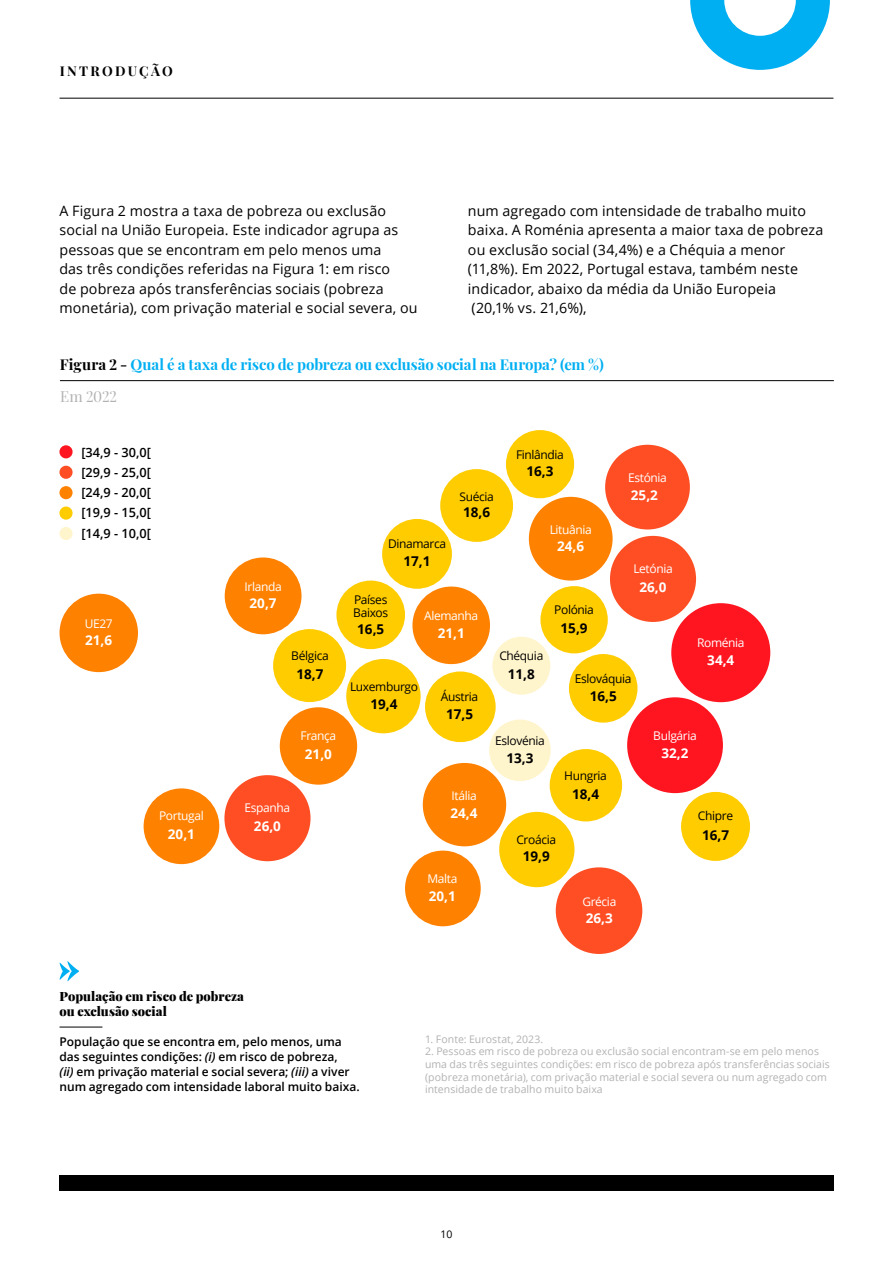
<style>
.page{position:relative;width:893px;height:1263px;background:#fff}
.page>*{position:absolute;margin:0;border:0;box-sizing:border-box;transform-origin:0 0}
.Figuras_e_Tabelas_Título{font:700 15px "Playfair Display";letter-spacing:-.005em;color:#00aff2}
.Figuras_Subtitulo_ou_Detalhamento{font:15px "Playfair Display";letter-spacing:-.01em;color:#b3b2b2}
.Textão_corrido{font:14.25px/19.5px "Open Sans";letter-spacing:.01em;color:#000}
.Gráfico_Tabela_Número__Preto{font:700 13.5px "Open Sans";color:#fff}
.Gráfico_Tabela_Número__Preto-2{font:700 13.5px "Open Sans";color:#000}
.Cabeçalho{font:700 13.5px "Playfair Display";letter-spacing:.17em;color:#000}
.t1{font:600 12.75px "Open Sans";color:#000}
.Box_Explicação_Texto{font:900 12.75px/15px "Playfair Display";color:#000}
.Box_Explicação_Texto-2{font:600 12px/15px "Open Sans";color:#000}
.t2{font:12px/13.5px "Open Sans";letter-spacing:-.03em;color:#000}
.t3{font:12px "Open Sans";letter-spacing:-.03em;color:#fff}
.Fonte{font:10.5px/12.6px "Open Sans";letter-spacing:.005em;color:#b3b2b2}
.t4{font:10.5px "Open Sans";color:#000}
.s1{color:#000}
.s2{font-style:italic}
</style>
<div class="page">
<div style="left:671px;top:603px;width:99px;height:99px;background:#ff151f;border-radius:50px"></div>
<div style="left:627px;top:697px;width:96px;height:96px;background:#ff151f;border-radius:48px"></div>
<div style="left:556px;top:867px;width:86px;height:87px;background:#ff4e23;border-radius:43px"></div>
<div style="left:610px;top:536px;width:86px;height:86px;background:#ff4e23;border-radius:43px"></div>
<div style="left:224px;top:775px;width:86px;height:86px;background:#ff4e23;border-radius:43px"></div>
<div style="left:605px;top:445px;width:85px;height:84px;background:#ff4e23;border-radius:42px"></div>
<div style="left:529px;top:497px;width:84px;height:84px;background:#ff8100;border-radius:42px"></div>
<div style="left:423px;top:763px;width:83px;height:83px;background:#ff8100;border-radius:42px"></div>
<div style="left:60px;top:594px;width:78px;height:78px;background:#ff8100;border-radius:39px"></div>
<div style="left:412px;top:586px;width:78px;height:78px;background:#ff8100;border-radius:39px"></div>
<div style="left:280px;top:707px;width:77px;height:78px;background:#ff8100;border-radius:39px"></div>
<div style="left:225px;top:557px;width:76px;height:77px;background:#ff8100;border-radius:38px"></div>
<div style="left:405px;top:851px;width:76px;height:75px;background:#ff8100;border-radius:38px"></div>
<div style="left:144px;top:788px;width:75px;height:76px;background:#ff8100;border-radius:38px"></div>
<div style="left:499px;top:812px;width:75px;height:75px;background:#fc0;border-radius:38px"></div>
<div style="left:346px;top:659px;width:75px;height:74px;background:#fc0;border-radius:37px"></div>
<div style="left:273px;top:629px;width:73px;height:73px;background:#fc0;border-radius:36px"></div>
<div style="left:440px;top:469px;width:73px;height:73px;background:#fc0;border-radius:36px"></div>
<div style="left:550px;top:749px;width:72px;height:72px;background:#fc0;border-radius:36px"></div>
<div style="left:425px;top:671px;width:71px;height:71px;background:#fc0;border-radius:35px"></div>
<div style="left:382px;top:519px;width:70px;height:70px;background:#fc0;border-radius:35px"></div>
<div style="left:681px;top:792px;width:69px;height:69px;background:#fc0;border-radius:34px"></div>
<div style="left:336px;top:581px;width:69px;height:68px;background:#fc0;border-radius:34px"></div>
<div style="left:569px;top:654px;width:68px;height:69px;background:#fc0;border-radius:34px"></div>
<div style="left:506px;top:430px;width:68px;height:68px;background:#fc0;border-radius:34px"></div>
<div style="left:540px;top:586px;width:68px;height:67px;background:#fc0;border-radius:34px"></div>
<div style="left:489px;top:719px;width:62px;height:62px;background:#fff5cc;border-radius:31px"></div>
<div style="left:492px;top:637px;width:58px;height:58px;background:#fff5cc;border-radius:29px"></div>
<hr style="left:60px;top:98px;width:773px;height:1px;background:#000">
<svg style="left:690px;top:0;width:140px;height:70px"></svg>
<div style="left:59px;top:1175px;width:774px;height:16px;background:#000"></div>
<hr style="left:60px;top:380px;width:774px;height:1px;background:#000">
<hr style="left:60px;top:1027px;width:42px;height:1px;background:#000">
<svg style="left:60px;top:961px;width:19px;height:20px"></svg>
<div style="left:59px;top:486px;width:14px;height:13px;background:#ff8100;border-radius:50%"></div>
<div style="left:59px;top:506px;width:14px;height:14px;background:#fc0;border-radius:50%"></div>
<div style="left:59px;top:466px;width:14px;height:13px;background:#ff4e23;border-radius:50%"></div>
<div style="left:59px;top:445px;width:14px;height:13px;background:#ff151f;border-radius:50%"></div>
<div style="left:59px;top:527px;width:14px;height:13px;background:#fff5cc;border-radius:50%"></div>
<p class="Cabeçalho" style="left:60px;top:61px;width:115px">INTRODUÇÃO</p>
<p class="Textão_corrido" style="left:60px;top:200px;width:360px">A Figura 2 mostra a taxa de pobreza ou exclusão social na União Europeia. Este indicador agrupa as pessoas que se encontram em pelo menos uma<br>das três condições referidas na Figura 1: em risco<br>de pobreza após transferências sociais (pobreza monetária), com privação material e social severa, ou</p>
<p class="Textão_corrido" style="left:468px;top:200px;width:357px">num agregado com intensidade de trabalho muito baixa. A Roménia apresenta a maior taxa de pobreza ou exclusão social (34,4%) e a Chéquia a menor (11,8%). Em 2022, Portugal estava, também neste indicador, abaixo da média da União Europeia<br>(20,1% vs. 21,6%),</p>
<p class="Figuras_e_Tabelas_Título" style="left:60px;top:353px;width:545px"><span class="s1">Figura 2 -</span> Qual é a taxa de risco de pobreza ou exclusão social na Europa? (em %)</p>
<p class="Figuras_Subtitulo_ou_Detalhamento" style="left:60px;top:385px;width:58px">Em 2022</p>
<p class="t1" style="left:81px;top:443px;width:71px">[34,9 - 30,0[</p>
<p class="t1" style="left:81px;top:463px;width:71px">[29,9 - 25,0[</p>
<p class="t1" style="left:81px;top:484px;width:71px">[24,9 - 20,0[</p>
<p class="t1" style="left:81px;top:504px;width:71px">[19,9 - 15,0[</p>
<p class="t1" style="left:81px;top:524px;width:71px">[14,9 - 10,0[</p>
<p class="t3" style="left:85px;top:615px;width:30px">UE27</p>
<p class="Gráfico_Tabela_Número__Preto" style="left:85px;top:631px;width:29px">21,6</p>
<p class="t3" style="left:159px;top:808px;width:46px">Portugal</p>
<p class="Gráfico_Tabela_Número__Preto" style="left:168px;top:825px;width:29px">20,1</p>
<p class="t3" style="left:244px;top:578px;width:39px">Irlanda</p>
<p class="Gráfico_Tabela_Número__Preto" style="left:250px;top:593px;width:29px">20,7</p>
<p class="t2" style="left:291px;top:648px;width:39px">Bélgica</p>
<p class="Gráfico_Tabela_Número__Preto-2" style="left:296px;top:664px;width:29px">18,7</p>
<p class="t3" style="left:301px;top:727px;width:37px">França</p>
<p class="Gráfico_Tabela_Número__Preto" style="left:305px;top:744px;width:29px">21,0</p>
<p class="t3" style="left:245px;top:800px;width:47px">Espanha</p>
<p class="Gráfico_Tabela_Número__Preto" style="left:254px;top:817px;width:29px">26,0</p>
<p class="t2" style="left:459px;top:489px;width:36px">Suécia</p>
<p class="Gráfico_Tabela_Número__Preto-2" style="left:463px;top:503px;width:29px">18,6</p>
<p class="t2" style="left:516px;top:447px;width:49px">Finlândia</p>
<p class="Gráfico_Tabela_Número__Preto-2" style="left:526px;top:462px;width:29px">16,3</p>
<p class="t3" style="left:628px;top:469px;width:40px">Estónia</p>
<p class="Gráfico_Tabela_Número__Preto" style="left:631px;top:485px;width:29px">25,2</p>
<p class="t2" style="left:388px;top:537px;width:60px">Dinamarca</p>
<p class="Gráfico_Tabela_Número__Preto-2" style="left:403px;top:552px;width:29px">17,1</p>
<p class="t2" style="left:353px;top:592px;width:36px">Países<br>Baixos</p>
<p class="Gráfico_Tabela_Número__Preto-2" style="left:357px;top:619px;width:29px">16,5</p>
<p class="t3" style="left:424px;top:607px;width:56px">Alemanha</p>
<p class="Gráfico_Tabela_Número__Preto" style="left:438px;top:623px;width:29px">21,1</p>
<p class="t2" style="left:350px;top:679px;width:69px">Luxemburgo</p>
<p class="Gráfico_Tabela_Número__Preto-2" style="left:371px;top:694px;width:29px">19,4</p>
<p class="t2" style="left:441px;top:690px;width:39px">Áustria</p>
<p class="Gráfico_Tabela_Número__Preto-2" style="left:446px;top:705px;width:29px">17,5</p>
<p class="t2" style="left:499px;top:648px;width:45px">Chéquia</p>
<p class="Gráfico_Tabela_Número__Preto-2" style="left:508px;top:664px;width:29px">11,8</p>
<p class="t3" style="left:550px;top:521px;width:44px">Lituânia</p>
<p class="Gráfico_Tabela_Número__Preto" style="left:557px;top:536px;width:29px">24,6</p>
<p class="t3" style="left:633px;top:561px;width:41px">Letónia</p>
<p class="Gráfico_Tabela_Número__Preto" style="left:639px;top:577px;width:29px">26,0</p>
<p class="t2" style="left:554px;top:602px;width:41px">Polónia</p>
<p class="Gráfico_Tabela_Número__Preto-2" style="left:561px;top:618px;width:29px">15,9</p>
<p class="t2" style="left:575px;top:672px;width:58px">Eslováquia</p>
<p class="Gráfico_Tabela_Número__Preto-2" style="left:590px;top:686px;width:29px">16,5</p>
<p class="t3" style="left:697px;top:634px;width:49px">Roménia</p>
<p class="Gráfico_Tabela_Número__Preto" style="left:707px;top:651px;width:29px">34,4</p>
<p class="t3" style="left:451px;top:788px;width:27px">Itália</p>
<p class="Gráfico_Tabela_Número__Preto" style="left:451px;top:803px;width:29px">24,4</p>
<p class="t3" style="left:427px;top:871px;width:32px">Malta</p>
<p class="Gráfico_Tabela_Número__Preto" style="left:429px;top:886px;width:29px">20,1</p>
<p class="t2" style="left:495px;top:734px;width:51px">Eslovénia</p>
<p class="Gráfico_Tabela_Número__Preto-2" style="left:506px;top:748px;width:29px">13,3</p>
<p class="t2" style="left:564px;top:768px;width:44px">Hungria</p>
<p class="Gráfico_Tabela_Número__Preto-2" style="left:572px;top:784px;width:29px">18,4</p>
<p class="t2" style="left:516px;top:832px;width:41px">Croácia</p>
<p class="Gráfico_Tabela_Número__Preto-2" style="left:523px;top:847px;width:29px">19,9</p>
<p class="t3" style="left:582px;top:893px;width:35px">Grécia</p>
<p class="Gráfico_Tabela_Número__Preto" style="left:586px;top:909px;width:29px">26,3</p>
<p class="t3" style="left:653px;top:727px;width:45px">Bulgária</p>
<p class="Gráfico_Tabela_Número__Preto" style="left:661px;top:743px;width:29px">32,2</p>
<p class="t2" style="left:698px;top:809px;width:37px">Chipre</p>
<p class="Gráfico_Tabela_Número__Preto-2" style="left:702px;top:825px;width:29px">16,7</p>
<p class="Box_Explicação_Texto" style="left:60px;top:988px;width:186px">População em risco de pobreza ou exclusão social</p>
<p class="Box_Explicação_Texto-2" style="left:60px;top:1034px;width:302px">População que se encontra em, pelo menos, uma das seguintes condições: <span class="s2">(i)</span> em risco de pobreza,<br><span class="s2">(ii)</span> em privação material e social severa; <span class="s2">(iii)</span> a viver num agregado com intensidade laboral muito baixa.</p>
<p class="Fonte" style="left:425px;top:1032px;width:120px">1. Fonte: Eurostat, 2023.</p>
<p class="Fonte" style="left:425px;top:1045px;width:406px">2. Pessoas em risco de pobreza ou exclusão social encontram-se em pelo menos uma das três seguintes condições: em risco de pobreza após transferências sociais (pobreza monetária), com privação material e social severa ou num agregado com intensidade de trabalho muito baixa</p>
<p class="t4" style="left:440px;top:1227px;width:14px">10</p>
</div>
